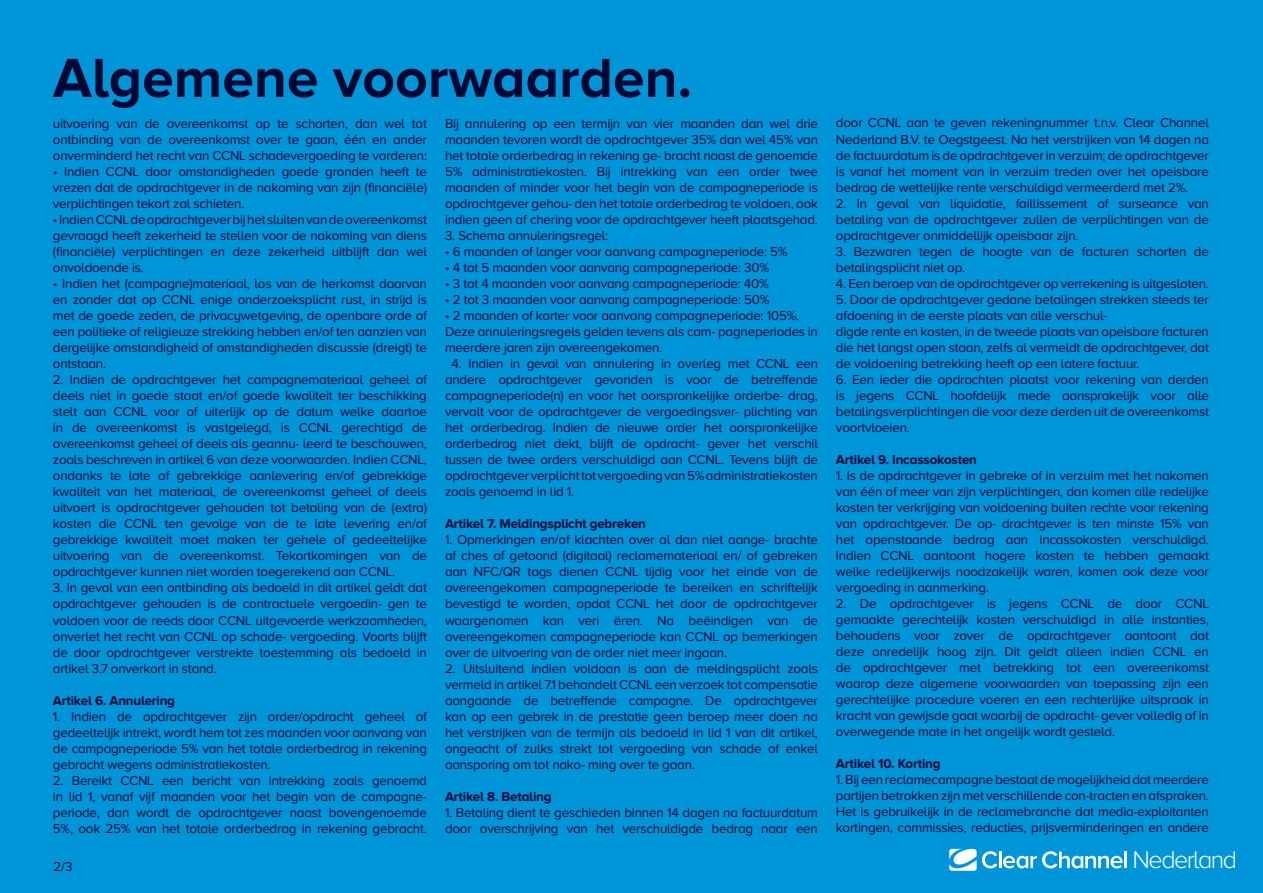
<style>
.page{position:relative;width:1263px;height:893px;background:#0095d9}
.page>*{position:absolute;margin:0;border:0;box-sizing:border-box;transform-origin:0 0}
.t1{font:700 57px "Proxima Nova A";color:#000833}
.t2{font:300 25.05px "Proxima Nova A";letter-spacing:-.06em;color:#fff}
.t3{font:13.35px/16px "Proxima Nova A";letter-spacing:-.015em;color:#000833;text-align:justify}
.t4{font:700 13.35px "Proxima Nova A";letter-spacing:-.015em;color:#000833}
</style>
<div class="page">
<hr style="left:999px;top:851px;width:3px;height:17px;background:#fff">
<svg style="left:1003px;top:851px;width:119px;height:17px"></svg>
<hr style="left:1124px;top:851px;width:3px;height:17px;background:#fff">
<svg style="left:949px;top:849px;width:48px;height:22px"></svg>
<p class="t1" style="left:53px;top:45px;width:641px">Algemene voorwaarden.</p>
<p class="t3" style="left:53px;top:115px;width:376px">uitvoering van de overeenkomst op te schorten, dan wel tot ontbinding van de overeenkomst over te gaan, één en ander onverminderd het recht van CCNL schadevergoeding te vorderen:</p>
<p class="t3" style="left:53px;top:163px;width:376px">• Indien CCNL door omstandigheden goede gronden heeft te vrezen dat de opdrachtgever in de nakoming van zijn (financiële) verplichtingen tekort zal schieten.</p>
<p class="t3" style="left:53px;top:211px;width:376px">• Indien CCNL de opdrachtgever bij het sluiten van de overeenkomst gevraagd heeft zekerheid te stellen voor de nakoming van diens (financiële) verplichtingen en deze zekerheid uitblijft dan wel onvoldoende is.</p>
<p class="t3" style="left:53px;top:275px;width:376px">• Indien het (campagne)materiaal, los van de herkomst daarvan en zonder dat op CCNL enige onderzoeksplicht rust, in strijd is met de goede zeden, de privacywetgeving, de openbare orde of een politieke of religieuze strekking hebben en/of ten aanzien van dergelijke omstandigheid of omstandigheden discussie (dreigt) te ontstaan.</p>
<p class="t3" style="left:53px;top:372px;width:376px">2. Indien de opdrachtgever het campagnemateriaal geheel of deels niet in goede staat en/of goede kwaliteit ter beschikking stelt aan CCNL voor of uiterlijk op de datum welke daartoe in de overeenkomst is vastgelegd, is CCNL gerechtigd de overeenkomst geheel of deels als geannu- leerd te beschouwen, zoals beschreven in artikel 6 van deze voorwaarden. Indien CCNL, ondanks te late of gebrekkige aanlevering en/of gebrekkige kwaliteit van het materiaal, de overeenkomst geheel of deels uitvoert is opdrachtgever gehouden tot betaling van de (extra) kosten die CCNL ten gevolge van de te late levering en/of gebrekkige kwaliteit moet maken ter gehele of gedeeltelijke uitvoering van de overeenkomst. Tekortkomingen van de opdrachtgever kunnen niet worden toegerekend aan CCNL.</p>
<p class="t3" style="left:53px;top:580px;width:376px">3. In geval van een ontbinding als bedoeld in dit artikel geldt dat opdrachtgever gehouden is de contractuele vergoedin- gen te voldoen voor de reeds door CCNL uitgevoerde werkzaamheden, onverlet het recht van CCNL op schade- vergoeding. Voorts blijft de door opdrachtgever verstrekte toestemming als bedoeld in artikel 3.7 onverkort in stand.</p>
<p class="t4" style="left:53px;top:692px;width:124px">Artikel 6. Annulering</p>
<p class="t3" style="left:53px;top:708px;width:376px">1. Indien de opdrachtgever zijn order/opdracht geheel of gedeeltelijk intrekt, wordt hem tot zes maanden voor aanvang van de campagneperiode 5% van het totale orderbedrag in rekening gebracht wegens administratiekosten.</p>
<p class="t3" style="left:53px;top:772px;width:376px">2. Bereikt CCNL een bericht van intrekking zoals genoemd in lid 1, vanaf vijf maanden voor het begin van de campagne&shy;periode, dan wordt de opdrachtgever naast bovengenoemde 5%, ook 25% van het totale orderbedrag in rekening gebracht.</p>
<p class="t3" style="left:54px;top:858px;width:20px">2/3</p>
<p class="t3" style="left:445px;top:115px;width:374px">Bij annulering op een termijn van vier maanden dan wel drie maanden tevoren wordt de opdrachtgever 35% dan wel 45% van het totale orderbedrag in rekening ge- bracht naast de genoemde 5% administratiekosten. Bij intrekking van een order twee maanden of minder voor het begin van de campagneperiode is opdrachtgever gehou- den het totale orderbedrag te voldoen, ook indien geen af chering voor de opdrachtgever heeft plaatsgehad.</p>
<p class="t3" style="left:445px;top:227px;width:165px">3. Schema annuleringsregel:</p>
<p class="t3" style="left:445px;top:243px;width:344px">• 6 maanden of langer voor aanvang campagneperiode: 5%</p>
<p class="t3" style="left:445px;top:259px;width:326px">• 4 tot 5 maanden voor aanvang campagneperiode: 30%</p>
<p class="t3" style="left:445px;top:275px;width:325px">• 3 tot 4 maanden voor aanvang campagneperiode: 40%</p>
<p class="t3" style="left:445px;top:291px;width:326px">• 2 tot 3 maanden voor aanvang campagneperiode: 50%</p>
<p class="t3" style="left:445px;top:307px;width:356px">• 2 maanden of korter voor aanvang campagneperiode: 105%.</p>
<p class="t3" style="left:445px;top:323px;width:374px">Deze annuleringsregels gelden tevens als cam- pagneperiodes in meerdere jaren zijn overeengekomen.</p>
<p class="t3" style="left:445px;top:355px;width:374px;text-indent:7px">4. Indien in geval van annulering in overleg met CCNL een andere opdrachtgever gevonden is voor de betreffende campagneperiode(n) en voor het oorspronkelijke orderbe- drag, vervalt voor de opdrachtgever de vergoedingsver- plichting van het orderbedrag. Indien de nieuwe order het oorspronkelijke orderbedrag niet dekt, blijft de opdracht- gever het verschil tussen de twee orders verschuldigd aan CCNL. Tevens blijft de opdrachtgever verplicht tot vergoeding van 5% administratiekosten zoals genoemd in lid 1.</p>
<p class="t4" style="left:445px;top:516px;width:202px">Artikel 7. Meldingsplicht gebreken</p>
<p class="t3" style="left:445px;top:532px;width:374px">1. Opmerkingen en/of klachten over al dan niet aange- brachte af ches of getoond (digitaal) reclamemateriaal en/ of gebreken aan NFC/QR tags dienen CCNL tijdig voor het einde van de overeengekomen campagneperiode te bereiken en schriftelijk bevestigd te worden, opdat CCNL het door de opdrachtgever waargenomen kan veri ëren. Na beëindigen van de overeengekomen campagneperiode kan CCNL op bemerkingen over de uitvoering van de order niet meer ingaan.</p>
<p class="t3" style="left:445px;top:660px;width:374px">2. Uitsluitend indien voldaan is aan de meldingsplicht zoals vermeld in artikel 7.1 behandelt CCNL een verzoek tot compensatie aangaande de betreffende campagne. De opdrachtgever kan op een gebrek in de prestatie geen beroep meer doen na het verstrijken van de termijn als bedoeld in lid 1 van dit artikel, ongeacht of zulks strekt tot vergoeding van schade of enkel aansporing om tot nako- ming over te gaan.</p>
<p class="t4" style="left:445px;top:789px;width:108px">Artikel 8. Betaling</p>
<p class="t3" style="left:445px;top:804px;width:374px">1. Betaling dient te geschieden binnen 14 dagen na factuurdatum door overschrijving van het verschuldigde bedrag naar een</p>
<p class="t3" style="left:836px;top:115px;width:374px">door CCNL aan te geven rekeningnummer t.n.v. Clear Channel Nederland B.V. te Oegstgeest. Na het verstrijken van 14 dagen na de factuurdatum is de opdrachtgever in verzuim; de opdrachtgever is vanaf het moment van in verzuim treden over het opeisbare bedrag de wettelijke rente verschuldigd vermeerderd met 2%.</p>
<p class="t3" style="left:836px;top:195px;width:374px">2. In geval van liquidatie, faillissement of surseance van betaling van de opdrachtgever zullen de verplichtingen van de opdrachtgever onmiddellijk opeisbaar zijn.</p>
<p class="t3" style="left:836px;top:243px;width:374px">3. Bezwaren tegen de hoogte van de facturen schorten de betalingsplicht niet op.</p>
<p class="t3" style="left:836px;top:275px;width:374px">4. Een beroep van de opdrachtgever op verrekening is uitgesloten.</p>
<p class="t3" style="left:836px;top:291px;width:374px">5. Door de opdrachtgever gedane betalingen strekken steeds ter afdoening in de eerste plaats van alle verschul-</p>
<p class="t3" style="left:836px;top:323px;width:374px">digde rente en kosten, in de tweede plaats van opeisbare facturen die het langst open staan, zelfs al vermeldt de opdrachtgever, dat de voldoening betrekking heeft op een latere factuur.</p>
<p class="t3" style="left:836px;top:371px;width:374px">6. Een ieder die opdrachten plaatst voor rekening van derden is jegens CCNL hoofdelijk mede aansprakelijk voor alle betalingsverplichtingen die voor deze derden uit de overeenkomst voortvloeien.</p>
<p class="t4" style="left:836px;top:452px;width:142px">Artikel 9. Incassokosten</p>
<p class="t3" style="left:836px;top:467px;width:374px">1. Is de opdrachtgever in gebreke of in verzuim met het nakomen van één of meer van zijn verplichtingen, dan komen alle redelijke kosten ter verkrijging van voldoening buiten rechte voor rekening van opdrachtgever. De op- drachtgever is ten minste 15% van het openstaande bedrag aan incassokosten verschuldigd.<br>Indien CCNL aantoont hogere kosten te hebben gemaakt welke redelijkerwijs noodzakelijk waren, komen ook deze voor vergoeding in aanmerking.</p>
<p class="t3" style="left:836px;top:595px;width:374px">2. De opdrachtgever is jegens CCNL de door CCNL gemaakte gerechtelijk kosten verschuldigd in alle instanties, behoudens voor zover de opdrachtgever aantoont dat deze onredelijk hoog zijn. Dit geldt alleen indien CCNL en de opdrachtgever met betrekking tot een overeenkomst waarop deze algemene voorwaarden van toepassing zijn een gerechtelijke procedure voeren en een rechterlijke uitspraak in kracht van gewijsde gaat waarbij de opdracht- gever volledig of in overwegende mate in het ongelijk wordt gesteld.</p>
<p class="t4" style="left:836px;top:756px;width:106px">Artikel 10. Korting</p>
<p class="t3" style="left:836px;top:772px;width:374px">1. Bij een reclamecampagne bestaat de mogelijkheid dat meerdere partijen betrokken zijn met verschillende con-tracten en afspraken.<br>Het is gebruikelijk in de reclamebranche dat media-exploitanten kortingen, commissies, reducties, prijsverminderingen en andere</p>
<p class="t2" style="left:1133px;top:846px;width:106px">Nederland</p>
</div>
